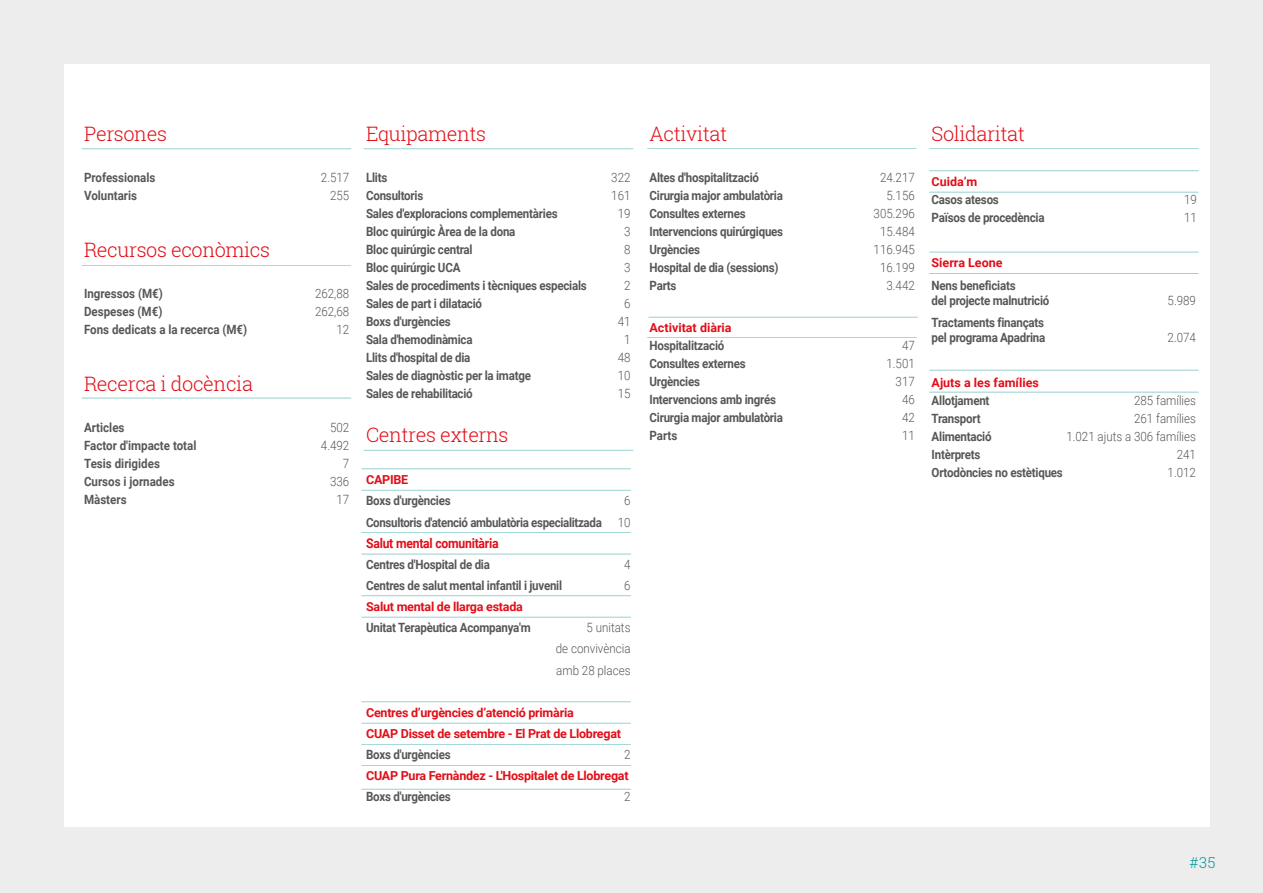
<style>
.page{position:relative;width:1263px;height:893px;background:#ededed}
.page>*{position:absolute;margin:0;border:0;box-sizing:border-box;transform-origin:0 0}
.t1{font:300 19.95px "Roboto Slab";letter-spacing:-.02em;color:#e20e18}
.t2{font:300 15px "Roboto Slab";color:#009a96}
.t3{font:700 13.5px "Roboto";letter-spacing:-.02em;color:#e20e18;scale:.91 1}
.t4{font:700 12.75px/14.9px "Roboto";letter-spacing:-.02em;color:#575756;scale:.91 1}
.t5{font:300 12.75px/21.1px "Roboto";color:#575756;text-align:justify;scale:.91 1}
.t6{font:700 12.75px "Roboto";color:#575756;scale:.91 1}
.t7{font:700 12.45px/21.1px "Roboto";letter-spacing:-.02em;color:#e20e18}
.t8{font:700 12.45px "Roboto";color:#e20e18}
.s1{font-weight:300}
</style>
<div class="page">
<div style="left:64px;top:64px;width:1146px;height:762px;background:#fff"></div>
<hr style="left:82px;top:148px;width:269px;height:1px;background:#069a93">
<hr style="left:82px;top:265px;width:269px;height:1px;background:#069a93">
<hr style="left:82px;top:398px;width:269px;height:1px;background:#069a93">
<hr style="left:364px;top:148px;width:269px;height:1px;background:#069a93">
<hr style="left:364px;top:450px;width:269px;height:1px;background:#069a93">
<hr style="left:361px;top:490px;width:270px;height:1px;background:#069a93">
<hr style="left:361px;top:468px;width:270px;height:1px;background:#069a93">
<hr style="left:361px;top:554px;width:270px;height:1px;background:#069a93">
<hr style="left:361px;top:532px;width:270px;height:1px;background:#069a93">
<hr style="left:361px;top:617px;width:270px;height:1px;background:#069a93">
<hr style="left:361px;top:595px;width:270px;height:1px;background:#069a93">
<hr style="left:361px;top:723px;width:270px;height:1px;background:#069a93">
<hr style="left:361px;top:701px;width:270px;height:1px;background:#069a93">
<hr style="left:361px;top:744px;width:270px;height:1px;background:#069a93">
<hr style="left:361px;top:765px;width:270px;height:1px;background:#069a93">
<hr style="left:361px;top:789px;width:270px;height:1px;background:#069a93">
<hr style="left:647px;top:148px;width:269px;height:1px;background:#069a93">
<hr style="left:647px;top:337px;width:269px;height:1px;background:#069a93">
<hr style="left:929px;top:148px;width:270px;height:1px;background:#069a93">
<hr style="left:929px;top:192px;width:270px;height:1px;background:#069a93">
<hr style="left:929px;top:170px;width:270px;height:1px;background:#069a93">
<hr style="left:929px;top:252px;width:270px;height:1px;background:#069a93">
<hr style="left:929px;top:370px;width:270px;height:1px;background:#069a93">
<hr style="left:648px;top:317px;width:270px;height:1px;background:#069a93">
<hr style="left:929px;top:273px;width:270px;height:1px;background:#069a93">
<hr style="left:929px;top:392px;width:270px;height:1px;background:#069a93">
<h1 class="t1" style="left:84px;top:120px;width:84px">Persones</h1>
<p class="t6" style="left:84px;top:168px;width:80px">Professionals</p>
<p class="t5" style="left:321px;top:166px;width:33px">2.517</p>
<p class="t6" style="left:84px;top:186px;width:60px">Voluntaris</p>
<p class="t5" style="left:330px;top:184px;width:23px">255</p>
<h1 class="t1" style="left:84px;top:236px;width:188px">Recursos econòmics</h1>
<p class="t6" style="left:84px;top:284px;width:88px">Ingressos (M€)</p>
<p class="t5" style="left:315px;top:282px;width:39px">262,88</p>
<p class="t6" style="left:84px;top:302px;width:88px">Despeses (M€)</p>
<p class="t5" style="left:315px;top:300px;width:39px">262,68</p>
<p class="t6" style="left:84px;top:320px;width:181px">Fons dedicats a la recerca (M€)</p>
<p class="t5" style="left:336px;top:318px;width:16px">12</p>
<h1 class="t1" style="left:84px;top:370px;width:170px">Recerca i docència</h1>
<p class="t6" style="left:84px;top:418px;width:46px">Articles</p>
<p class="t5" style="left:330px;top:416px;width:23px">502</p>
<p class="t6" style="left:84px;top:436px;width:125px">Factor d'impacte total</p>
<p class="t5" style="left:321px;top:434px;width:33px">4.492</p>
<p class="t6" style="left:84px;top:454px;width:85px">Tesis dirigides</p>
<p class="t5" style="left:343px;top:452px;width:9px">7</p>
<p class="t6" style="left:84px;top:472px;width:101px">Cursos i jornades</p>
<p class="t5" style="left:330px;top:470px;width:23px">336</p>
<p class="t6" style="left:84px;top:490px;width:48px">Màsters</p>
<p class="t5" style="left:336px;top:488px;width:16px">17</p>
<h1 class="t1" style="left:366px;top:120px;width:121px">Equipaments</h1>
<p class="t4" style="left:366px;top:169px;width:25px">Llits</p>
<p class="t5" style="left:611px;top:166px;width:23px">322</p>
<p class="t4" style="left:366px;top:187px;width:64px">Consultoris</p>
<p class="t5" style="left:611px;top:184px;width:23px">161</p>
<p class="t4" style="left:366px;top:205px;width:212px">Sales d'exploracions complementàries</p>
<p class="t5" style="left:618px;top:202px;width:16px">19</p>
<p class="t4" style="left:366px;top:223px;width:166px">Bloc quirúrgic Àrea de la dona</p>
<p class="t5" style="left:624px;top:220px;width:9px">3</p>
<p class="t4" style="left:366px;top:241px;width:118px">Bloc quirúrgic central</p>
<p class="t5" style="left:624px;top:238px;width:9px">8</p>
<p class="t4" style="left:366px;top:259px;width:105px">Bloc quirúrgic UCA</p>
<p class="t5" style="left:624px;top:256px;width:9px">3</p>
<p class="t4" style="left:366px;top:277px;width:244px">Sales de procediments i tècniques especials</p>
<p class="t5" style="left:624px;top:274px;width:9px">2</p>
<p class="t4" style="left:366px;top:295px;width:129px">Sales de part i dilatació</p>
<p class="t5" style="left:624px;top:292px;width:9px">6</p>
<p class="t4" style="left:366px;top:313px;width:94px">Boxs d'urgències</p>
<p class="t5" style="left:618px;top:310px;width:16px">41</p>
<p class="t4" style="left:366px;top:331px;width:119px">Sala d'hemodinàmica</p>
<p class="t5" style="left:624px;top:328px;width:9px">1</p>
<p class="t4" style="left:366px;top:349px;width:116px">Llits d'hospital de dia</p>
<p class="t5" style="left:618px;top:346px;width:16px">48</p>
<p class="t4" style="left:366px;top:367px;width:183px">Sales de diagnòstic per la imatge</p>
<p class="t5" style="left:618px;top:364px;width:16px">10</p>
<p class="t4" style="left:366px;top:385px;width:119px">Sales de rehabilitació</p>
<p class="t5" style="left:618px;top:382px;width:16px">15</p>
<h1 class="t1" style="left:366px;top:421px;width:144px">Centres externs</h1>
<p class="t7" style="left:366px;top:469px;width:44px">CAPIBE</p>
<p class="t4" style="left:366px;top:493px;width:94px">Boxs d'urgències</p>
<p class="t4" style="left:366px;top:490px;width:292px;line-height:21.1px;text-align:right"><span class="s1">6<br></span>Consultoris d'atenció ambulatòria especialitzada <span class="s1">10</span></p>
<p class="t3" style="left:366px;top:533px;width:147px">Salut mental comunitària</p>
<p class="t4" style="left:366px;top:556px;width:138px">Centres d'Hospital de dia</p>
<p class="t5" style="left:624px;top:553px;width:9px">4</p>
<p class="t4" style="left:366px;top:578px;width:217px">Centres de salut mental infantil i juvenil</p>
<p class="t5" style="left:624px;top:574px;width:9px">6</p>
<p class="t7" style="left:366px;top:596px;width:158px">Salut mental de llarga estada</p>
<p class="t4" style="left:366px;top:620px;width:182px">Unitat Terapèutica Acompanya'm</p>
<p class="t5" style="left:556px;top:617px;width:84px;text-indent:31px">5 unitats de convivència amb 28 places</p>
<p class="t7" style="left:366px;top:701px;width:256px">Centres d’urgències d’atenció primària<br>CUAP Disset de setembre - El Prat de Llobregat</p>
<p class="t4" style="left:366px;top:747px;width:94px">Boxs d'urgències</p>
<p class="t5" style="left:624px;top:743px;width:9px">2</p>
<p class="t7" style="left:366px;top:765px;width:264px">CUAP Pura Fernàndez - L'Hospitalet de Llobregat</p>
<p class="t4" style="left:366px;top:789px;width:94px">Boxs d'urgències</p>
<p class="t5" style="left:624px;top:786px;width:9px">2</p>
<h1 class="t1" style="left:649px;top:120px;width:79px">Activitat</h1>
<p class="t4" style="left:649px;top:169px;width:122px">Altes d'hospitalització</p>
<p class="t5" style="left:880px;top:166px;width:40px">24.217</p>
<p class="t4" style="left:649px;top:187px;width:148px">Cirurgia major ambulatòria</p>
<p class="t5" style="left:886px;top:184px;width:33px">5.156</p>
<p class="t4" style="left:649px;top:205px;width:107px">Consultes externes</p>
<p class="t5" style="left:874px;top:202px;width:47px">305.296</p>
<p class="t4" style="left:649px;top:223px;width:148px">Intervencions quirúrgiques</p>
<p class="t5" style="left:880px;top:220px;width:40px">15.484</p>
<p class="t4" style="left:649px;top:241px;width:57px">Urgències</p>
<p class="t5" style="left:874px;top:238px;width:47px">116.945</p>
<p class="t4" style="left:649px;top:259px;width:143px">Hospital de dia (sessions)</p>
<p class="t5" style="left:880px;top:256px;width:40px">16.199</p>
<p class="t4" style="left:649px;top:277px;width:31px">Parts</p>
<p class="t5" style="left:886px;top:274px;width:33px">3.442</p>
<p class="t8" style="left:649px;top:319px;width:84px">Activitat diària</p>
<p class="t4" style="left:649px;top:338px;width:84px">Hospitalització</p>
<p class="t5" style="left:902px;top:335px;width:16px">47</p>
<p class="t4" style="left:649px;top:356px;width:107px">Consultes externes</p>
<p class="t5" style="left:886px;top:353px;width:33px">1.501</p>
<p class="t4" style="left:649px;top:374px;width:57px">Urgències</p>
<p class="t5" style="left:896px;top:371px;width:23px">317</p>
<p class="t4" style="left:649px;top:392px;width:140px">Intervencions amb ingrés</p>
<p class="t5" style="left:902px;top:389px;width:16px">46</p>
<p class="t4" style="left:649px;top:410px;width:148px">Cirurgia major ambulatòria</p>
<p class="t5" style="left:902px;top:407px;width:16px">42</p>
<p class="t4" style="left:649px;top:428px;width:32px">Parts</p>
<p class="t5" style="left:902px;top:425px;width:16px">11</p>
<h1 class="t1" style="left:931px;top:120px;width:95px">Solidaritat</h1>
<p class="t7" style="left:931px;top:171px;width:47px">Cuida’m</p>
<p class="t4" style="left:931px;top:192px;width:75px">Casos atesos</p>
<p class="t5" style="left:1184px;top:189px;width:16px">19</p>
<p class="t4" style="left:931px;top:210px;width:126px">Països de procedència</p>
<p class="t5" style="left:1184px;top:207px;width:16px">11</p>
<p class="t8" style="left:931px;top:254px;width:72px">Sierra Leone</p>
<p class="t4" style="left:931px;top:277px;width:131px">Nens beneficiats<br>del projecte malnutrició</p>
<p class="t5" style="left:1167px;top:289px;width:33px">5.989</p>
<p class="t4" style="left:931px;top:315px;width:126px">Tractaments finançats pel programa Apadrina</p>
<p class="t5" style="left:1167px;top:326px;width:33px">2.074</p>
<p class="t8" style="left:931px;top:374px;width:109px">Ajuts a les famílies</p>
<p class="t4" style="left:931px;top:392px;width:65px">Allotjament</p>
<p class="t5" style="left:1134px;top:389px;width:69px">285 famílies</p>
<p class="t4" style="left:931px;top:410px;width:55px">Transport</p>
<p class="t5" style="left:1134px;top:407px;width:69px">261 famílies</p>
<p class="t4" style="left:931px;top:428px;width:67px">Alimentació</p>
<p class="t5" style="left:1066px;top:425px;width:144px">1.021 ajuts a 306 famílies</p>
<p class="t4" style="left:931px;top:446px;width:55px">Intèrprets</p>
<p class="t5" style="left:1177px;top:443px;width:23px">241</p>
<p class="t4" style="left:931px;top:464px;width:146px">Ortodòncies no estètiques</p>
<p class="t5" style="left:1167px;top:461px;width:33px">1.012</p>
<p class="t2" style="left:1189px;top:853px;width:28px">#35</p>
</div>
